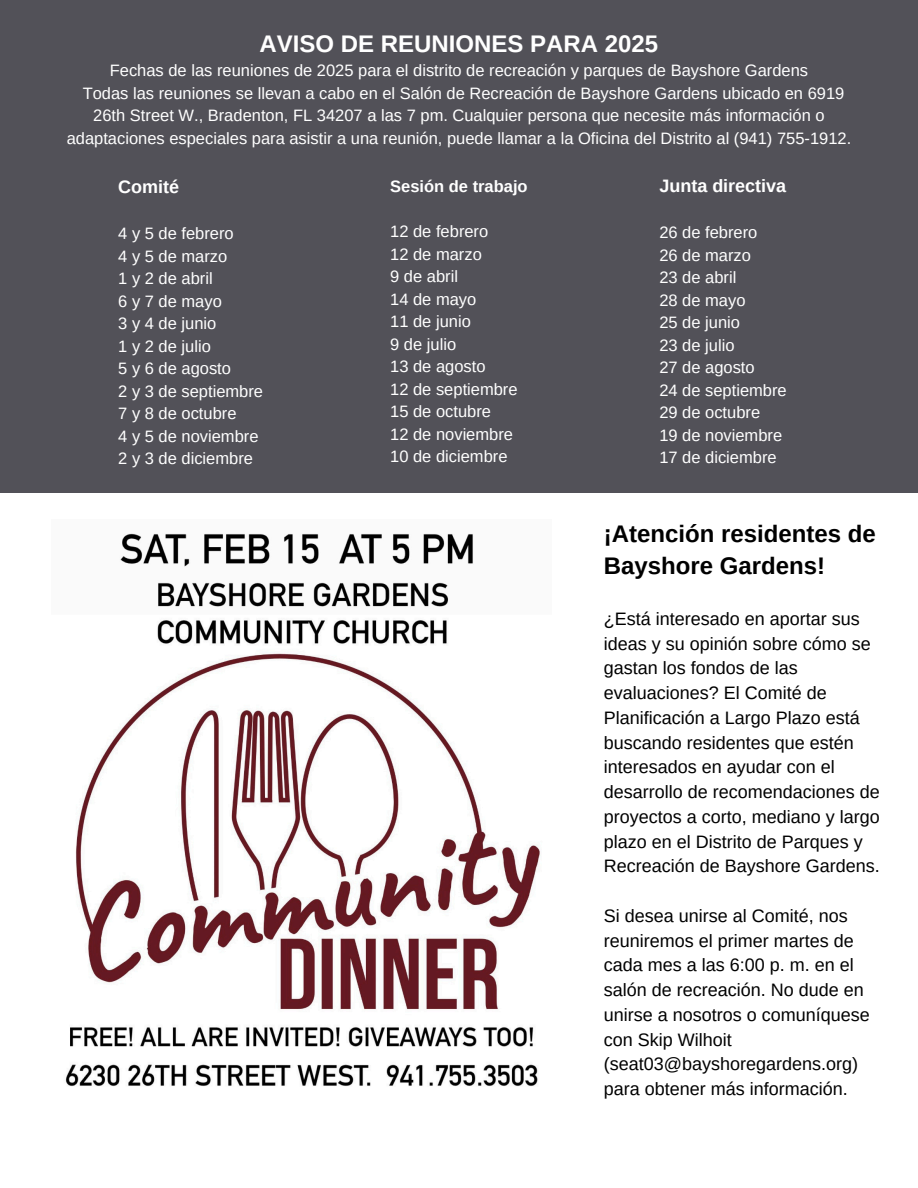
<style>
.page{position:relative;width:918px;height:1188px;background:#fff}
.page>*{position:absolute;margin:0;border:0;box-sizing:border-box;transform-origin:0 0}
.t1{font:700 24px/32.7px "Arimo";color:#000}
.t2{font:700 24px "Arimo";color:#fff}
.t3{font:18px/24.8px "Arimo";color:#000}
.t4{font:700 18px "Arimo";color:#fff}
.t5{font:16.5px/22.5px "Arimo";color:#fff;text-align:center}
.t6{font:700 16.5px "Arimo";color:#fff}
</style>
<div class="page">
<div style="left:0;top:0;width:918px;height:492px;background:#525158"></div>
<img style="left:65px;top:533px;width:476px;height:554px">
<h2 class="t2" style="left:260px;top:30px;width:400px">AVISO DE REUNIONES PARA 2025</h2>
<p class="t5" style="left:110px;top:59px;width:700px">Fechas de las reuniones de 2025 para el distrito de recreación y parques de Bayshore Gardens</p>
<p class="t5" style="left:67px;top:82px;width:786px">Todas las reuniones se llevan a cabo en el Salón de Recreación de Bayshore Gardens ubicado en 6919<br>26th Street W., Bradenton, FL 34207 a las 7 pm. Cualquier persona que necesite más información o adaptaciones especiales para asistir a una reunión, puede llamar a la Oficina del Distrito al (941) 755-1912.</p>
<p class="t4" style="left:118px;top:177px;width:62px">Comité</p>
<p class="t5" style="left:118px;top:222px;width:117px">4 y 5 de febrero</p>
<p class="t5" style="left:118px;top:245px;width:111px">4 y 5 de marzo</p>
<p class="t5" style="left:118px;top:267px;width:96px">1 y 2 de abril</p>
<p class="t5" style="left:118px;top:290px;width:105px">6 y 7 de mayo</p>
<p class="t5" style="left:118px;top:312px;width:100px">3 y 4 de junio</p>
<p class="t5" style="left:118px;top:335px;width:94px">1 y 2 de julio</p>
<p class="t5" style="left:118px;top:357px;width:114px">5 y 6 de agosto</p>
<p class="t5" style="left:118px;top:380px;width:146px">2 y 3 de septiembre</p>
<h2 class="t5" style="left:118px;top:402px;width:120px">7 y 8 de octubre</h2>
<p class="t5" style="left:118px;top:425px;width:142px">4 y 5 de noviembre</p>
<p class="t5" style="left:118px;top:447px;width:136px">2 y 3 de diciembre</p>
<p class="t4" style="left:659px;top:176px;width:128px">Junta directiva</p>
<p class="t5" style="left:659px;top:221px;width:100px">26 de febrero</p>
<p class="t5" style="left:659px;top:244px;width:93px">26 de marzo</p>
<p class="t5" style="left:659px;top:266px;width:78px">23 de abril</p>
<p class="t5" style="left:659px;top:289px;width:88px">28 de mayo</p>
<p class="t5" style="left:659px;top:311px;width:82px">25 de junio</p>
<p class="t5" style="left:659px;top:334px;width:77px">23 de julio</p>
<p class="t5" style="left:659px;top:356px;width:97px">27 de agosto</p>
<p class="t5" style="left:659px;top:379px;width:129px">24 de septiembre</p>
<p class="t5" style="left:659px;top:401px;width:102px">29 de octubre</p>
<h1 class="t5" style="left:659px;top:424px;width:124px">19 de noviembre</h1>
<p class="t5" style="left:659px;top:446px;width:119px">17 de diciembre</p>
<p class="t6" style="left:390px;top:177px;width:139px">Sesión de trabajo</p>
<p class="t5" style="left:390px;top:220px;width:100px">12 de febrero</p>
<p class="t5" style="left:390px;top:243px;width:93px">12 de marzo</p>
<p class="t5" style="left:390px;top:265px;width:69px">9 de abril</p>
<p class="t5" style="left:390px;top:288px;width:88px">14 de mayo</p>
<p class="t5" style="left:390px;top:310px;width:82px">11 de junio</p>
<p class="t5" style="left:390px;top:333px;width:68px">9 de julio</p>
<p class="t5" style="left:390px;top:355px;width:97px">13 de agosto</p>
<p class="t5" style="left:390px;top:378px;width:129px">12 de septiembre</p>
<h2 class="t5" style="left:390px;top:400px;width:102px">15 de octubre</h2>
<p class="t5" style="left:390px;top:423px;width:124px">12 de noviembre</p>
<p class="t5" style="left:390px;top:445px;width:119px">10 de diciembre</p>
<p class="t1" style="left:604px;top:517px;width:273px">¡Atención residentes de<br>Bayshore Gardens!</p>
<p class="t3" style="left:604px;top:606px;width:278px">¿Está interesado en aportar sus ideas y su opinión sobre cómo se gastan los fondos de las evaluaciones? El Comité de<br>Planificación a Largo Plazo está buscando residentes que estén interesados en ayudar con el desarrollo de recomendaciones de proyectos a corto, mediano y largo plazo en el Distrito de Parques y<br>Recreación de Bayshore Gardens.</p>
<p class="t3" style="left:604px;top:903px;width:268px">Si desea unirse al Comité, nos reuniremos el primer martes de cada mes a las 6:00 p. m. en el salón de recreación. No dude en unirse a nosotros o comuníquese con Skip Wilhoit (seat03@bayshoregardens.org) para obtener más información.</p>
</div>
